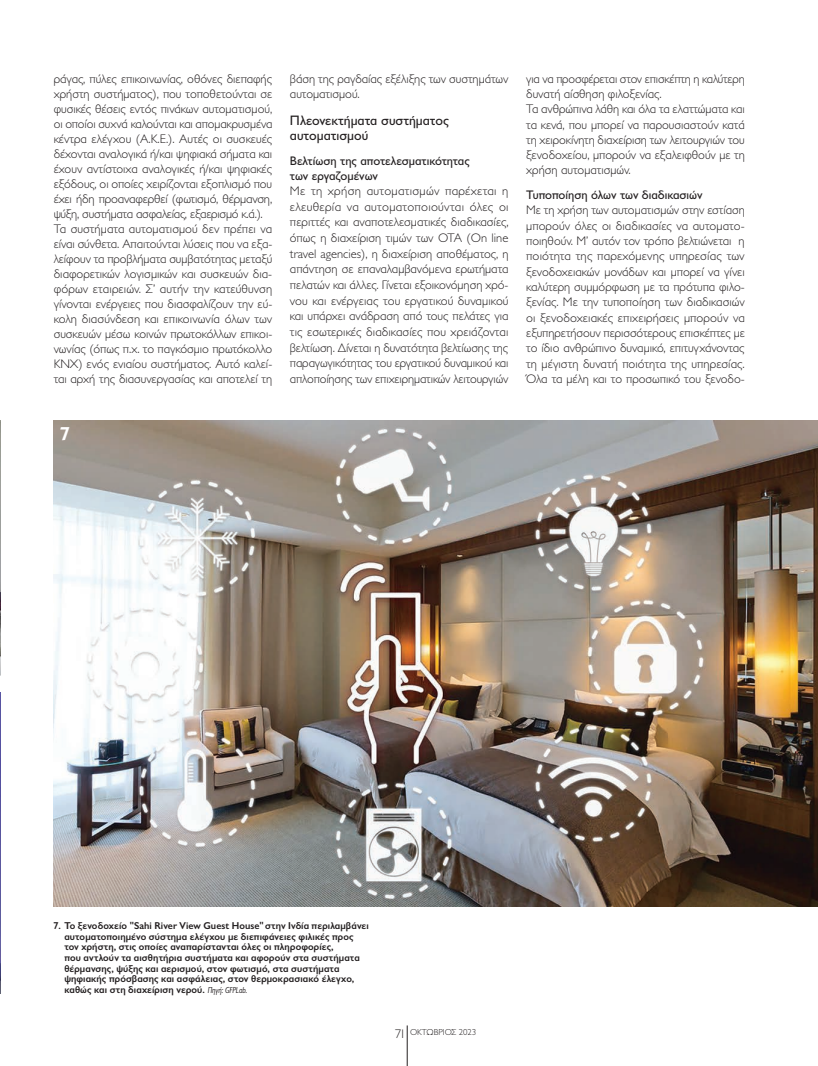
<style>
.page{position:relative;width:818px;height:1066px;background:#fff}
.page>*{position:absolute;margin:0;border:0;box-sizing:border-box;transform-origin:0 0}
.PHOTO_NUMBERS{font:600 18.75px "Kabel ITC Hel";color:#fff}
.MESOTITLOS_TEXNIKES{font:13.75px/15.6px "Gill Sans Hel";color:#231f20}
.KEIMENO_TEXNIKES{font:300 12.5px/15px "Gill Sans Hel";letter-spacing:-.005em;color:#231f20;text-align:justify}
.YPOMESOTITLOS_TEXNIKES{font:12.5px/14.4px "Gill Sans Hel";color:#231f20}
.LEZANTES_TEXNIKES_01{font:600 10px/10.6px "Gill Sans Hel";letter-spacing:.01em;color:#231f20}
.t1{font:300 8.75px "Gill Sans Hel";color:#231f20}
.s1{font-family:"Gill Sans Hel Sem Con Regular It";font-weight:400;font-size:8.75px}
.s2{font-size:12.5px}
</style>
<div class="page">
<hr style="left:407px;top:1025px;width:1px;height:40px;background:#231f20">
<img style="left:0;top:692px;width:1px;height:301px">
<img style="left:54px;top:420px;width:764px;height:486px">
<img style="left:0;top:420px;width:1px;height:255px">
<p class="KEIMENO_TEXNIKES" style="left:54px;top:71px;width:220px">ράγας, πύλες επικοινωνίας, οθόνες διεπαφής χρήστη συστήματος), που τοποθετούνται σε φυσικές θέσεις εντός πινάκων αυτοματισμού, οι οποίοι συχνά καλούνται και απομακρυσμένα κέντρα ελέγχου (Α.Κ.Ε.). Αυτές οι συσκευές δέχονται αναλογικά ή/και ψηφιακά σήματα και έχουν αντίστοιχα αναλογικές ή/και ψηφιακές εξόδους, οι οποίες χειρίζονται εξοπλισμό που έχει ήδη προαναφερθεί (φωτισμό, θέρμανση, ψύξη, συστήματα ασφαλείας, εξαερισμό κ.ά.).</p>
<p class="KEIMENO_TEXNIKES" style="left:54px;top:221px;width:220px">Τα συστήματα αυτοματισμού δεν πρέπει να είναι σύνθετα. Απαιτούνται λύσεις που να εξα&shy;λείφουν τα προβλήματα συμβατότητας μεταξύ διαφορετικών λογισμικών και συσκευών δια&shy;φόρων εταιρειών. Σ’ αυτήν την κατεύθυνση γίνονται ενέργειες που διασφαλίζουν την εύ&shy;κολη διασύνδεση και επικοινωνία όλων των συσκευών μέσω κοινών πρωτοκόλλων επικοι&shy;νωνίας (όπως π.χ. το παγκόσμιο πρωτόκολλο KNX) ενός ενιαίου συστήματος. Αυτό καλεί&shy;ται αρχή της διασυνεργασίας και αποτελεί τη</p>
<p class="PHOTO_NUMBERS" style="left:60px;top:423px;width:12px">7</p>
<p class="KEIMENO_TEXNIKES" style="left:290px;top:71px;width:220px;line-height:15.6px">βάση της ραγδαίας εξέλιξης των συστημάτων αυτοματισμού.</p>
<p class="MESOTITLOS_TEXNIKES" style="left:290px;top:112px;width:161px">Πλεονεκτήματα συστήματος αυτοματισμού</p>
<p class="YPOMESOTITLOS_TEXNIKES" style="left:290px;top:154px;width:181px">Βελτίωση της αποτελεσματικότητας των εργαζομένων</p>
<p class="KEIMENO_TEXNIKES" style="left:290px;top:183px;width:220px;line-height:15.6px">Με τη χρήση αυτοματισμών παρέχεται η ελευθερία να αυτοματοποιούνται όλες οι περιττές και αναποτελεσματικές διαδικασίες, όπως η διαχείριση τιμών των OTA (On line travel agencies), η διαχείριση αποθέματος, η απάντηση σε επαναλαμβανόμενα ερωτήματα πελατών και άλλες. Γίνεται εξοικονόμηση χρό&shy;νου και ενέργειας του εργατικού δυναμικού και υπάρχει ανάδραση από τους πελάτες για τις εσωτερικές διαδικασίες που χρειάζονται βελτίωση. Δίνεται η δυνατότητα βελτίωσης της παραγωγικότητας του εργατικού δυναμικού και απλοποίησης των επιχειρηματικών λειτουργιών</p>
<p class="KEIMENO_TEXNIKES" style="left:526px;top:71px;width:220px">για να προσφέρεται στον επισκέπτη η καλύτερη δυνατή αίσθηση φιλοξενίας.</p>
<p class="KEIMENO_TEXNIKES" style="left:526px;top:101px;width:220px">Τα ανθρώπινα λάθη και όλα τα ελαττώματα και τα κενά, που μπορεί να παρουσιαστούν κατά τη χειροκίνητη διαχείριση των λειτουργιών του ξενοδοχείου, μπορούν να εξαλειφθούν με τη χρήση αυτοματισμών.</p>
<p class="YPOMESOTITLOS_TEXNIKES" style="left:526px;top:188px;width:178px">Τυποποίηση όλων των διαδικασιών</p>
<p class="KEIMENO_TEXNIKES" style="left:526px;top:202px;width:220px">Με τη χρήση των αυτοματισμών στην εστίαση μπορούν όλες οι διαδικασίες να αυτοματο&shy;ποιηθούν. Μ’ αυτόν τον τρόπο βελτιώνεται η ποιότητα της παρεχόμενης υπηρεσίας των ξενοδοχειακών μονάδων και μπορεί να γίνει καλύτερη συμμόρφωση με τα πρότυπα φιλο&shy;ξενίας. Με την τυποποίηση των διαδικασιών οι ξενοδοχειακές επιχειρήσεις μπορούν να εξυπηρετήσουν περισσότερους επισκέπτες με το ίδιο ανθρώπινο δυναμικό, επιτυγχάνοντας τη μέγιστη δυνατή ποιότητα της υπηρεσίας.<br>Όλα τα μέλη και το προσωπικό του ξενοδο-</p>
<p class="LEZANTES_TEXNIKES_01" style="left:64px;top:920px;width:306px;text-indent:-10px">7. Το ξενοδοχείο "Sahi River View Guest House" στην Ινδία περιλαμβάνει αυτοματοποιημένο σύστημα ελέγχου με διεπιφάνειες φιλικές προς τον χρήστη, στις οποίες αναπαρίστανται όλες οι πληροφορίες,<br>που αντλούν τα αισθητήρια συστήματα και αφορούν στα συστήματα θέρμανσης, ψύξης και αερισμού, στον φωτισμό, στα συστήματα ψηφιακής πρόσβασης και ασφάλειας, στον θερμοκρασιακό έλεγχο, καθώς και στη διαχείριση νερού. <span class="s1">Πηγή: GFPLab.</span></p>
<p class="t1" style="left:395px;top:1026px;width:82px"><span class="s2">71</span> ΟΚΤΩΒΡΙΟΣ 2023</p>
</div>
